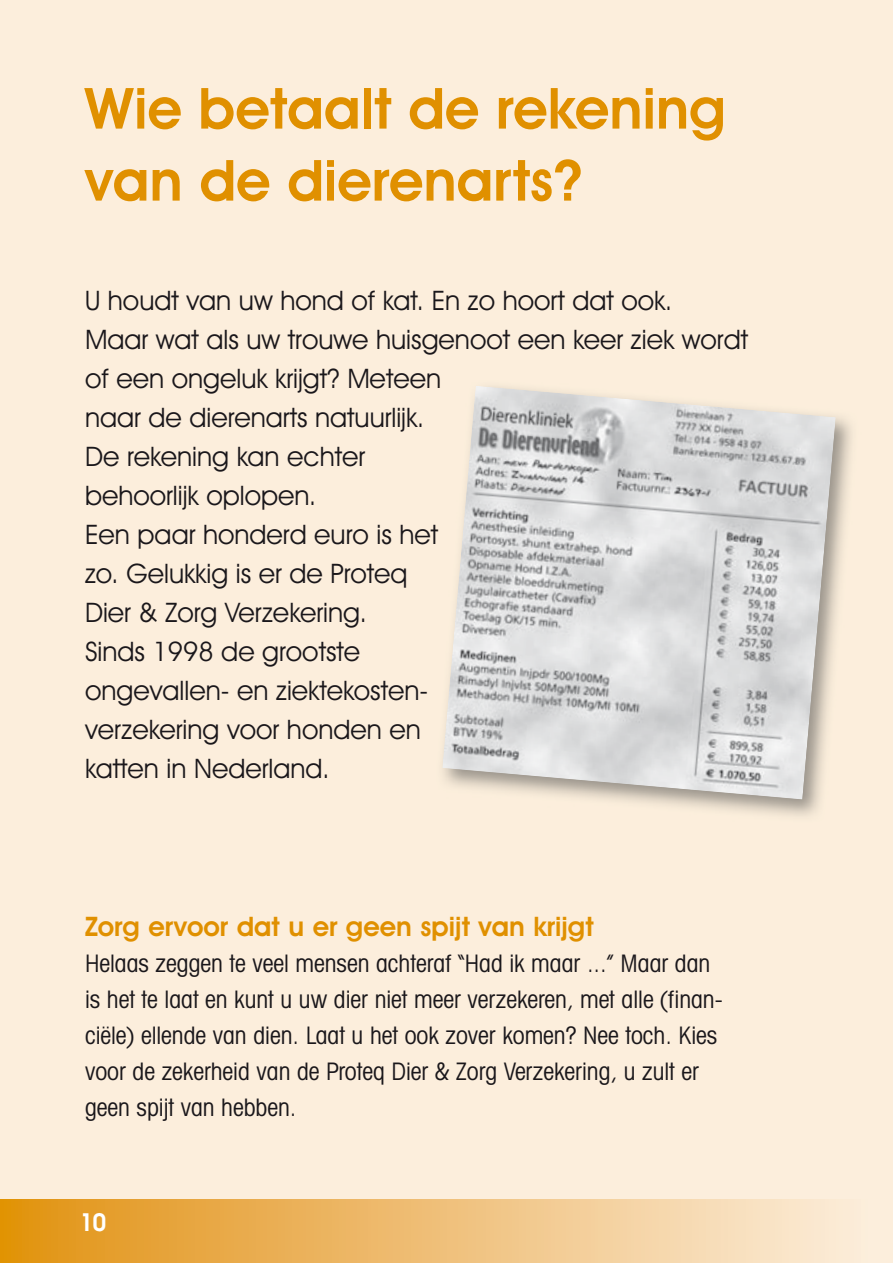
<style>
.page{position:relative;width:893px;height:1263px;background:#fceedc}
.page>*{position:absolute;margin:0;border:0;box-sizing:border-box;transform-origin:0 0}
.t1{font:600 57px/72px "Avant Garde IT Cby BT";color:#e09000}
.t2{font:27px/39px "Avant Garde IT Cby BT";color:#1a171b}
.t3{font:600 27px "Avant Garde IT Cby BT";color:#e09000}
.t4{font:condensed 24px/36px "Avant Garde IT Cby BT";color:#1a171b}
.t5{font:600 24px "Avant Garde";color:#fff}
.s1{color:#1c1817}
</style>
<div class="page">
<img style="left:442px;top:386px;width:394px;height:413px">
<div style="left:0;top:1199px;width:893px;height:64px;background:linear-gradient(to right,#e19212,#fdf0e3)"></div>
<h1 class="t1" style="left:85px;top:78px;width:642px">Wie betaalt de rekening van de dierenarts?</h1>
<p class="t2" style="left:85px;top:284px;width:664px">U houdt van uw hond of kat. En zo hoort dat ook.<br>Maar wat als uw trouwe huisgenoot een keer ziek wordt of een ongeluk krijgt? Metee<span class="s1">n<br></span>naar de dierenarts natuurlijk.<br>De rekening kan echter<br>behoor lijk oplopen.<br>Een paar honderd euro is he<span class="s1">t<br></span>zo. Gelukkig is er de Proteq<br>Dier &amp; Zorg Verzekering.<br>Sinds 1998 de grootste<br>ongevallen- en ziektekosten-<br>verzekering voor honden en<br>katten in Nederland.</p>
<p class="t3" style="left:85px;top:916px;width:510px">Zorg ervoor dat u er geen spijt van krijgt</p>
<p class="t4" style="left:85px;top:947px;width:639px">Helaas zeggen te veel mensen achteraf “Had ik maar ...” Maar dan is het te laat en kunt u uw dier niet meer verzekeren, met alle (finan&shy;ciële) ellende van dien. Laat u het ook zover komen? Nee toch. Kies voor de zekerheid van de Proteq Dier &amp; Zorg Verzekering, u zult er geen spijt van hebben.</p>
<p class="t5" style="left:79px;top:1213px;width:28px">10</p>
</div>
